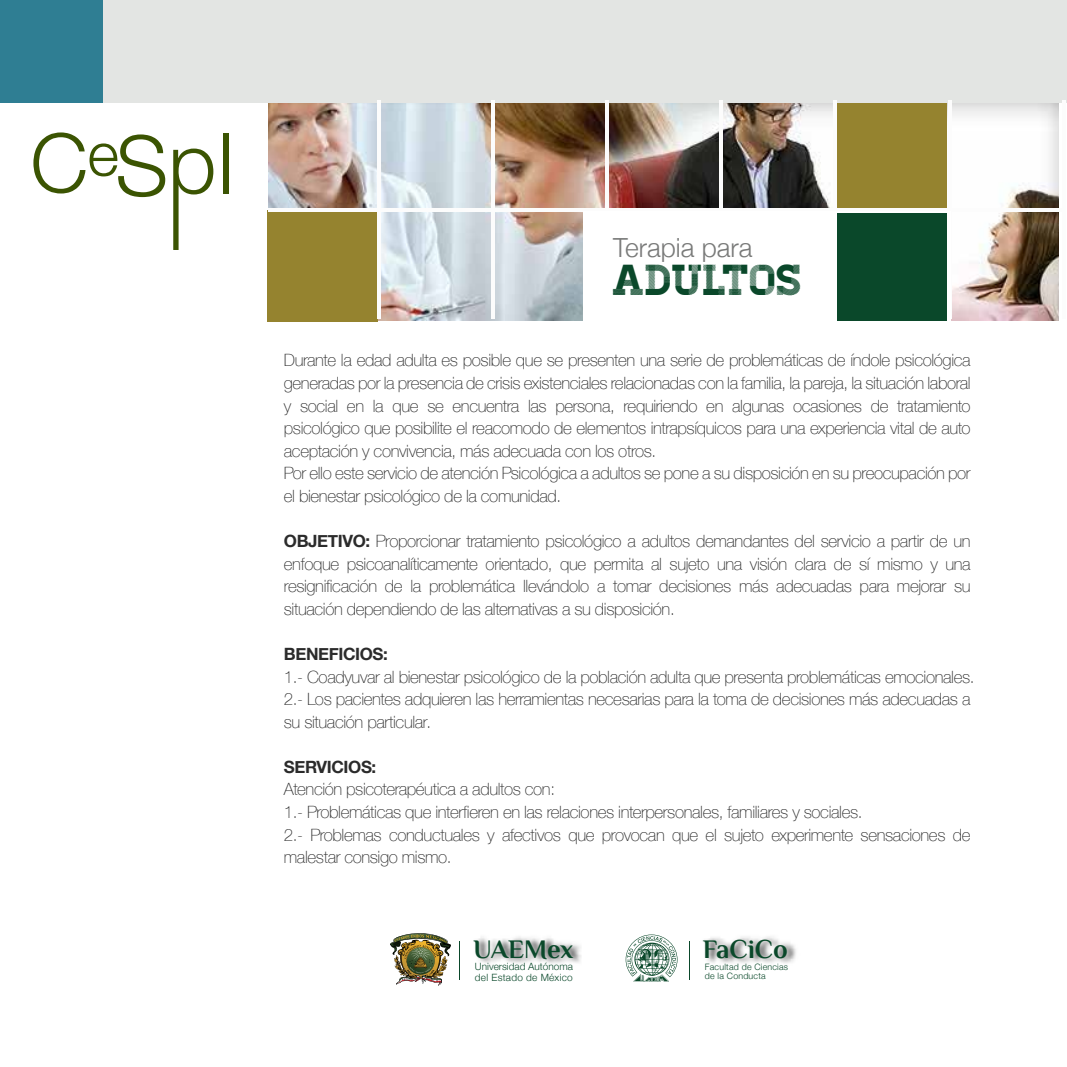
<style>
.page{position:relative;width:1067px;height:1067px;background:#fff}
.page>*{position:absolute;margin:0;border:0;box-sizing:border-box;transform-origin:0 0}
.t1{font:43.23px "Homestead Display";color:#0a482a}
.t2{font:700 26.78px "Philosopher";color:#0a482a}
.t3{font:300 26.25px "Helvetica Neue";color:#797a79}
.t4{font:100 16.97px/22.6px "Helvetica Neue";letter-spacing:-.025em;color:#2b2b2b}
.t5{font:700 16.97px "Helvetica Neue";letter-spacing:-.025em;color:#2b2b2b}
.t6{font:300 9.97px/10.8px "Helvetica Neue";color:#0a482a}
.t7{font:300 8.75px/9.6px "Helvetica Neue";letter-spacing:.025em;color:#0a482a}
.s1{font-weight:700}
</style>
<div class="page">
<svg style="left:173px;top:149px;width:40px;height:101px"></svg>
<div style="left:223px;top:133px;width:6px;height:60px;background:#3b5402"></div>
<svg style="left:33px;top:132px;width:132px;height:65px"></svg>
<img style="left:268px;top:103px;width:790px;height:218px">
<div style="left:0;top:1px;width:1066px;height:102px;background:#e3e5e3"></div>
<div style="left:1px;top:0;width:102px;height:102px;background:#2f7e93"></div>
<img style="left:390px;top:933px;width:61px;height:52px">
<img style="left:477px;top:937px;width:104px;height:27px">
<img style="left:706px;top:937px;width:90px;height:26px">
<svg style="left:625px;top:934px;width:52px;height:47px"></svg>
<hr style="left:459px;top:941px;width:1px;height:39px;background:#0a482a">
<hr style="left:689px;top:940px;width:1px;height:39px;background:#0a482a">
<div style="left:837px;top:103px;width:109px;height:107px;background:#95832f"></div>
<div style="left:267px;top:210px;width:111px;height:111px;background:#95832f"></div>
<hr style="left:268px;top:208px;width:797px;height:4px;background:#fcfcfc">
<hr style="left:377px;top:101px;width:3px;height:218px;background:#fcfcfc">
<hr style="left:491px;top:101px;width:3px;height:218px;background:#fcfcfc">
<hr style="left:605px;top:101px;width:4px;height:218px;background:#fcfcfc">
<hr style="left:719px;top:101px;width:4px;height:218px;background:#fcfcfc">
<hr style="left:833px;top:101px;width:4px;height:218px;background:#fcfcfc">
<hr style="left:947px;top:101px;width:4px;height:218px;background:#fcfcfc">
<hr style="left:1062px;top:101px;width:3px;height:218px;background:#fcfcfc">
<div style="left:583px;top:211px;width:368px;height:114px;background:#fff"></div>
<div style="left:837px;top:213px;width:109px;height:107px;background:#0a482a"></div>
<h3 class="t3" style="left:613px;top:227px;width:141px">Terapia para</h3>
<h1 class="t1" style="left:613px;top:255px;width:191px">ADULTOS</h1>
<p class="t4" style="left:284px;top:348px;width:688px">Durante la edad adulta es posible que se presenten una serie de problemáticas de índole psicológica generadas por la presencia de crisis existenciales relacionadas con la familia, la pareja, la situación laboral y social en la que se encuentra las persona, requiriendo en algunas ocasiones de tratamiento psicológico que posibilite el reacomodo de elementos intrapsíquicos para una experiencia vital de auto aceptación y convivencia, más adecuada con los otros.<br>Por ello este servicio de atención Psicológica a adultos se pone a su disposición en su preocupación por el bienestar psicológico de la comunidad.</p>
<p class="t4" style="left:284px;top:529px;width:688px;text-align:justify"><span class="s1">OBJETIVO:</span> Proporcionar tratamiento psicológico a adultos demandantes del servicio a partir de un enfoque psicoanalíticamente orientado, que permita al sujeto una visión clara de sí mismo y una resignificación de la problemática llevándolo a tomar decisiones más adecuadas para mejorar su situación dependiendo de las alternativas a su disposición.</p>
<p class="t5" style="left:284px;top:640px;width:105px">BENEFICIOS:</p>
<p class="t4" style="left:284px;top:664px;width:692px">1.- Coadyuvar al bienestar psicológico de la población adulta que presenta problemáticas emocionales.<br>2.- Los pacientes adquieren las herramientas necesarias para la toma de decisiones más adecuadas a su situación particular.</p>
<p class="t5" style="left:284px;top:753px;width:94px">SERVICIOS:</p>
<p class="t4" style="left:284px;top:777px;width:688px">Atención psicoterapéutica a adultos con:<br>1.- Problemáticas que interfieren en las relaciones interpersonales, familiares y sociales.<br>2.- Problemas conductuales y afectivos que provocan que el sujeto experimente sensaciones de malestar consigo mismo.</p>
<h2 class="t2" style="left:473px;top:935px;width:102px">UAEMex</h2>
<h2 class="t2" style="left:703px;top:935px;width:86px">FaCiCo</h2>
<p class="t6" style="left:475px;top:960px;width:99px">Universidad Autónoma del Estado de México</p>
<p class="t7" style="left:705px;top:961px;width:85px">Facultad de Ciencias de la Conducta</p>
</div>
